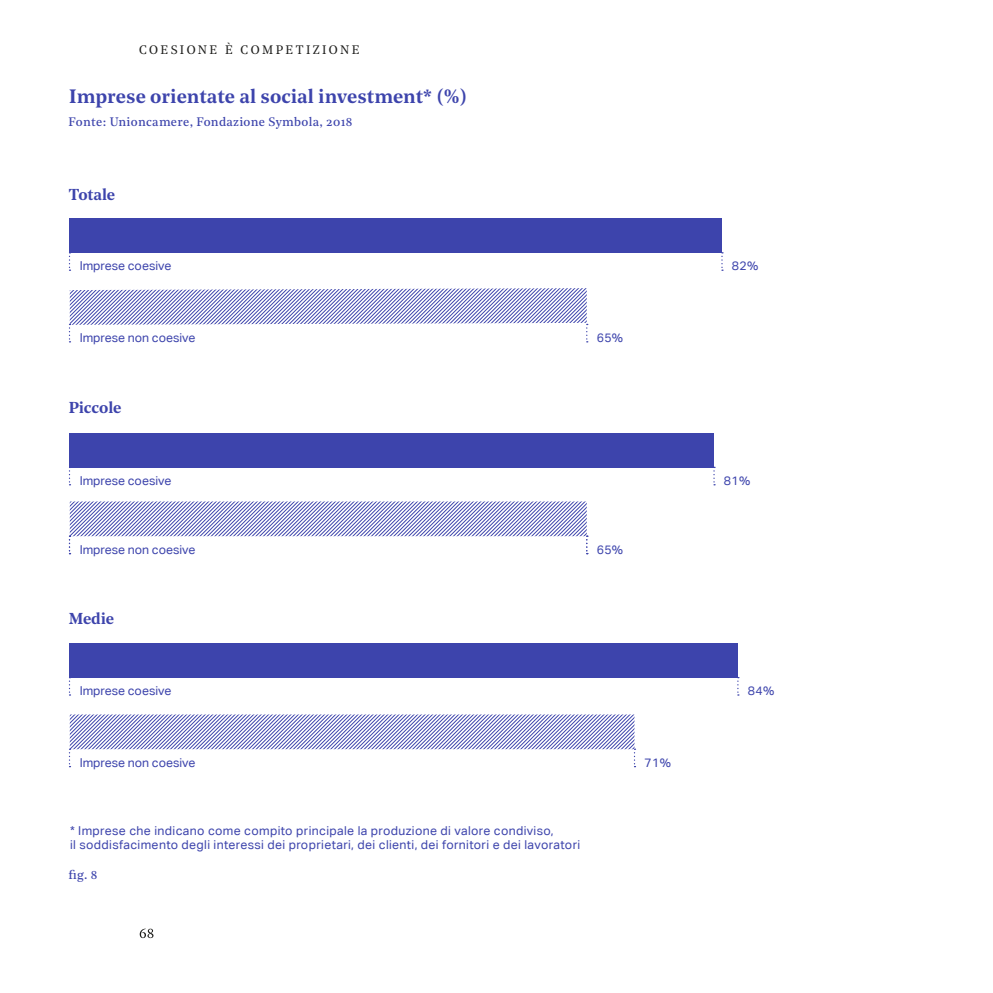
<style>
.page{position:relative;width:993px;height:993px;background:#fff}
.page>*{position:absolute;margin:0;border:0;box-sizing:border-box;transform-origin:0 0}
.t1{font:600 19.25px "Noe Text";color:#3d44ac}
.t2{font:600 15.75px "Noe Text";letter-spacing:-.01em;color:#3d44ac}
.t3{font:12.25px/14.7px "Aktiv Grotesk Corp";letter-spacing:.03em;color:#3d44ac}
.t4{font:12.25px "Aktiv Grotesk Corp";color:#3d44ac}
.t5{font:12.25px "Noe Text";letter-spacing:.025em;color:#3d44ac}
.t6{font:12.25px "Noe Text";letter-spacing:.2em;color:#1d1d1b}
</style>
<div class="page">
<svg style="left:140px;top:928px;width:13px;height:9px"></svg>
<svg style="left:416px;top:288px;width:4px;height:248px"></svg>
<svg style="left:420px;top:288px;width:4px;height:248px"></svg>
<svg style="left:427px;top:288px;width:160px;height:266px"></svg>
<svg style="left:69px;top:289px;width:158px;height:265px"></svg>
<svg style="left:69px;top:252px;width:1px;height:19px"></svg>
<svg style="left:721px;top:252px;width:1px;height:19px"></svg>
<svg style="left:69px;top:714px;width:566px;height:53px"></svg>
<svg style="left:69px;top:676px;width:1px;height:19px"></svg>
<svg style="left:737px;top:676px;width:1px;height:19px"></svg>
<div style="left:70px;top:432px;width:643px;height:35px;background:#3d44ac"></div>
<div style="left:70px;top:218px;width:651px;height:35px;background:#3d44ac"></div>
<div style="left:70px;top:642px;width:667px;height:35px;background:#3d44ac"></div>
<p class="t6" style="left:139px;top:41px;width:222px">COESIONE È COMPETIZIONE</p>
<h1 class="t1" style="left:69px;top:82px;width:399px">Imprese orientate al social investment* (%)</h1>
<p class="t5" style="left:69px;top:113px;width:285px">Fonte: Unioncamere, Fondazione Symbola, 2018</p>
<p class="t2" style="left:69px;top:182px;width:48px">Totale</p>
<p class="t4" style="left:80px;top:258px;width:93px">Imprese coesive</p>
<p class="t4" style="left:80px;top:330px;width:117px">Imprese non coesive</p>
<p class="t2" style="left:69px;top:395px;width:54px">Piccole</p>
<p class="t4" style="left:80px;top:473px;width:93px">Imprese coesive</p>
<p class="t3" style="left:596px;top:330px;width:28px">65%</p>
<p class="t4" style="left:80px;top:542px;width:117px">Imprese non coesive</p>
<p class="t3" style="left:596px;top:541px;width:28px">65%</p>
<p class="t2" style="left:69px;top:606px;width:47px">Medie</p>
<p class="t4" style="left:80px;top:683px;width:93px">Imprese coesive</p>
<p class="t4" style="left:80px;top:754px;width:117px">Imprese non coesive</p>
<p class="t3" style="left:644px;top:754px;width:28px">71%</p>
<p class="t3" style="left:70px;top:822px;width:511px">* Imprese che indicano come compito principale la produzione di valore condiviso,<br>il soddisfacimento degli interessi dei proprietari, dei clienti, dei fornitori e dei lavoratori</p>
<p class="t5" style="left:68px;top:865px;width:31px">fig. 8</p>
<p class="t3" style="left:731px;top:258px;width:28px">82%</p>
<p class="t3" style="left:723px;top:473px;width:28px">81%</p>
<p class="t3" style="left:747px;top:683px;width:28px">84%</p>
</div>
